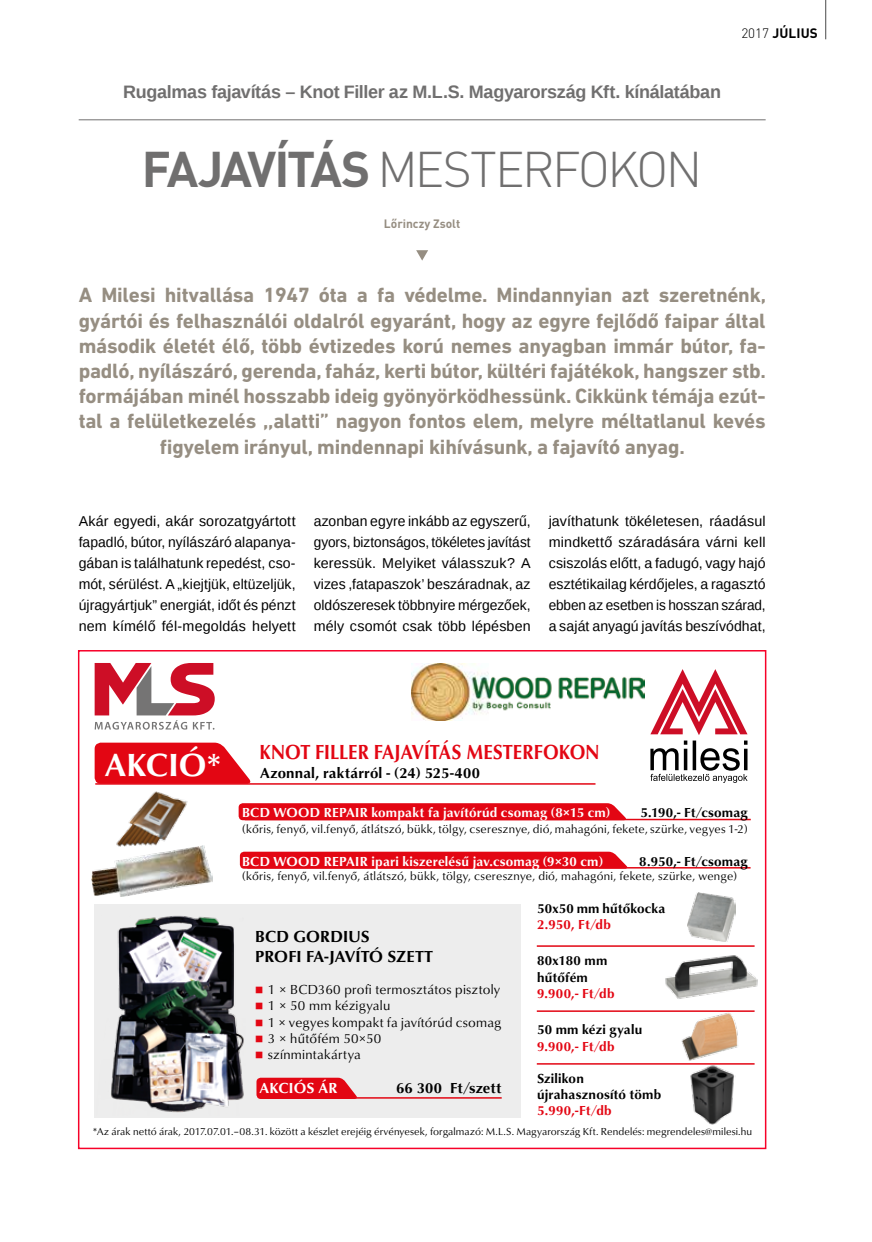
<style>
.page{position:relative;width:872px;height:1242px;background:#fff}
.page>*{position:absolute;margin:0;border:0;box-sizing:border-box;transform-origin:0 0}
.t1{font:300 49.5px "DIN Pro";letter-spacing:-.055em;color:#706f6f}
.t2{font:700 21px/25.2px "DIN Next LT Pro";letter-spacing:-.01em;color:#968e82;text-align:center}
.t3{font:700 21px "URW Classico TOT";letter-spacing:.005em;color:#e30613;scale:.89 1}
.t4{font:700 18px "Liberation Sans";letter-spacing:-.02em;color:#706f6f}
.t5{font:700 16.5px/19.8px "URW Classico TOT";letter-spacing:.01em;color:#000}
.t6{font:700 15px "URW Classico TOT";letter-spacing:.015em;color:#000}
.t7{font:700 15px "URW Classico TOT";letter-spacing:.015em;color:#fff}
.t8{font:14.25px/21px "Liberation Sans";letter-spacing:.005em;color:#000;text-align:justify}
.t9{font:13.5px "URW Classico TOT";letter-spacing:.02em;color:#000}
.t10{font:700 13.5px/16.2px "URW Classico TOT";letter-spacing:.015em;color:#000}
.t11{font:700 13.5px "URW Classico TOT";letter-spacing:.02em;color:#fff}
.t12{font:700 13.5px "URW Classico TOT";letter-spacing:.025em;color:#e30613}
.t13{font:700 13.5px "DIN Pro";letter-spacing:.01em;color:#000}
.t14{font:12px "URW Classico TOT";letter-spacing:.025em;color:#000}
.t15{font:700 12px "DIN Pro";color:#968e82}
.t16{font:10.5px "URW Classico TOT";letter-spacing:.01em;color:#000}
.s1{font-weight:700}
.s2{font-weight:300}
.s3{font-size:33px;color:#fff}
.s4{font-family:"Liberation Sans";color:#e30613}
</style>
<div class="page">
<hr style="left:825px;top:0;width:1px;height:39px;background:#4a4a49">
<div style="left:78px;top:650px;width:688px;height:499px;border:2px solid #f70128"></div>
<div style="left:95px;top:904px;width:426px;height:213px;background:#ededed"></div>
<svg style="left:239px;top:803px;width:389px;height:17px;background:#e30f1b"></svg>
<hr style="left:79px;top:119px;width:686px;height:1px;background:#706f6f">
<svg style="left:416px;top:250px;width:12px;height:11px"></svg>
<svg style="left:95px;top:663px;width:120px;height:66px"></svg>
<img style="left:681px;top:1013px;width:57px;height:48px">
<svg style="left:650px;top:669px;width:97px;height:114px"></svg>
<img style="left:411px;top:663px;width:234px;height:58px">
<svg style="left:95px;top:742px;width:156px;height:41px;background:#e6212d"></svg>
<hr style="left:95px;top:783px;width:500px;height:1px;background:#e30613">
<img style="left:111px;top:915px;width:133px;height:198px">
<svg style="left:240px;top:851px;width:388px;height:17px;background:#e41522"></svg>
<hr style="left:245px;top:819px;width:505px;height:1px;background:#e30613">
<hr style="left:247px;top:867px;width:503px;height:1px;background:#e30613">
<img style="left:116px;top:791px;width:72px;height:54px">
<img style="left:91px;top:845px;width:121px;height:51px">
<svg style="left:256px;top:1077px;width:103px;height:22px;background:#e4232e"></svg>
<hr style="left:261px;top:1097px;width:241px;height:1px;background:#e30613">
<img style="left:687px;top:892px;width:49px;height:49px">
<img style="left:665px;top:955px;width:93px;height:44px">
<hr style="left:537px;top:945px;width:217px;height:2px;background:#e30613">
<hr style="left:537px;top:1010px;width:217px;height:2px;background:#e30613">
<hr style="left:537px;top:1063px;width:217px;height:1px;background:#e30613">
<img style="left:687px;top:1063px;width:48px;height:62px">
<p class="t4" style="left:123px;top:80px;width:599px">Rugalmas fajavítás – Knot Filler az M.L.S. Magyarország Kft. kínálatában</p>
<h1 class="t1" style="left:142px;top:135px;width:562px"><span class="s1">FAJAVÍTÁS</span> MESTERFOKON</h1>
<p class="t15" style="left:384px;top:215px;width:78px">Lőrinczy Zsolt</p>
<p class="t13" style="left:741px;top:24px;width:78px"><span class="s2">2017</span> JÚLIUS</p>
<p class="t2" style="left:79px;top:282px;width:689px">A Milesi hitvallása 1947 óta a fa védelme. Mindannyian azt szeretnénk, gyártói és felhasználói oldalról egyaránt, hogy az egyre fejlődő faipar által második életét élő, több évtizedes korú nemes anyagban immár bútor, fa&shy;padló, nyílászáró, gerenda, faház, kerti bútor, kültéri fajátékok, hangszer stb. formájában minél hosszabb ideig gyönyörködhessünk. Cikkünk témája ezút&shy;tal a felületkezelés ,,alatti” nagyon fontos elem, melyre méltatlanul kevés figyelem irányul, mindennapi kihívásunk, a fajavító anyag.</p>
<p class="t8" style="left:79px;top:511px;width:218px">Akár egyedi, akár sorozatgyártott fapadló, bútor, nyílászáró alapanya&shy;gában is találhatunk repedést, cso&shy;mót, sérülést. A „kiejtjük, eltüzeljük, újragyártjuk” energiát, időt és pénzt nem kímélő fél-megoldás helyett</p>
<p class="t8" style="left:314px;top:511px;width:218px">azonban egyre inkább az egyszerű, gyors, biztonságos, tökéletes javítást keressük. Melyiket válasszuk? A vizes ,fatapaszok’ beszáradnak, az oldószeresek többnyire mérgezőek, mély csomót csak több lépésben</p>
<p class="t8" style="left:548px;top:511px;width:218px">javíthatunk tökéletesen, ráadásul mindkettő száradására várni kell csiszolás előtt, a fadugó, vagy hajó esztétikailag kérdőjeles, a ragasztó ebben az esetben is hosszan szárad, a saját anyagú javítás beszívódhat,</p>
<h2 class="t3" style="left:259px;top:739px;width:383px">KNOT FILLER FAJAVÍTÁS MESTERFOKON</h2>
<p class="t6" style="left:105px;top:763px;width:377px"><span class="s3">AKCIÓ*</span> Azonnal, raktárról - (24) 525-400</p>
<p class="t11" style="left:242px;top:804px;width:370px">BCD WOOD REPAIR kompakt fa javítórúd csomag (8×15 cm)</p>
<p class="t10" style="left:640px;top:804px;width:109px">5.190,- Ft/csomag</p>
<p class="t14" style="left:242px;top:821px;width:507px">(kőris, fenyő, vil.fenyő, átlátszó, bükk, tölgy, cseresznye, dió, mahagóni, fekete, szürke, vegyes 1-2)</p>
<p class="t11" style="left:242px;top:852px;width:362px">BCD WOOD REPAIR ipari kiszerelésű jav.csomag (9×30 cm)</p>
<p class="t10" style="left:639px;top:853px;width:110px">8.950,- Ft/csomag</p>
<p class="t14" style="left:242px;top:868px;width:496px">(kőris, fenyő, vil.fenyő, átlátszó, bükk, tölgy, cseresznye, dió, mahagóni, fekete, szürke, wenge)</p>
<p class="t5" style="left:255px;top:926px;width:179px">BCD GORDIUS<br>PROFI FA-JAVÍTÓ SZETT</p>
<p class="t9" style="left:255px;top:981px;width:246px"><span class="s4">■</span> 1 × BCD360 profi termosztátos pisztoly</p>
<p class="t9" style="left:255px;top:997px;width:137px"><span class="s4">■</span> 1 × 50 mm kézigyalu</p>
<p class="t9" style="left:255px;top:1013px;width:248px"><span class="s4">■</span> 1 × vegyes kompakt fa javítórúd csomag</p>
<p class="t9" style="left:255px;top:1029px;width:127px"><span class="s4">■</span> 3 × hűtőfém 50×50</p>
<p class="t9" style="left:255px;top:1046px;width:107px"><span class="s4">■</span> színmintakártya</p>
<p class="t7" style="left:259px;top:1078px;width:80px">AKCIÓS ÁR</p>
<p class="t6" style="left:396px;top:1078px;width:107px">66 300 Ft/szett</p>
<p class="t10" style="left:537px;top:900px;width:130px">50x50 mm hűtőkocka</p>
<p class="t12" style="left:537px;top:915px;width:75px">2.950, Ft/db</p>
<p class="t10" style="left:537px;top:953px;width:72px">80x180 mm hűtőfém</p>
<p class="t12" style="left:537px;top:985px;width:79px">9.900,- Ft/db</p>
<p class="t10" style="left:537px;top:1022px;width:107px">50 mm kézi gyalu</p>
<p class="t12" style="left:537px;top:1037px;width:79px">9.900,- Ft/db</p>
<p class="t10" style="left:537px;top:1070px;width:126px">Szilikon újrahasznosító tömb</p>
<p class="t12" style="left:537px;top:1102px;width:76px">5.990,-Ft/db</p>
<p class="t16" style="left:93px;top:1125px;width:661px">*Az árak nettó árak, 2017.07.01.–08.31. között a készlet erejéig érvényesek, forgalmazó: M.L.S. Magyarország Kft. Rendelés: megrendeles@milesi.hu</p>
</div>
